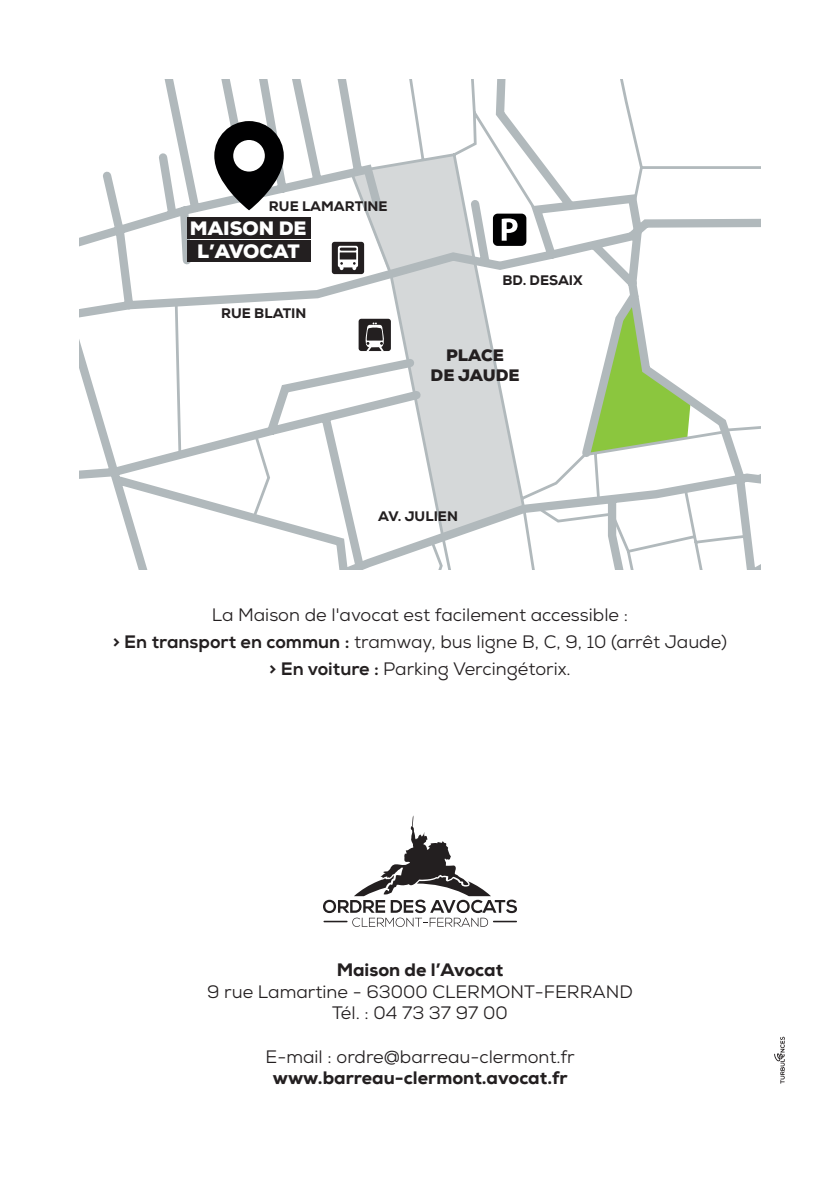
<style>
.page{position:relative;width:840px;height:1191px;background:#fff}
.page>*{position:absolute;margin:0;border:0;box-sizing:border-box;transform-origin:0 0}
.t1{font:900 19.4px/23.2px "Nexa";color:#fff;text-align:center}
.t2{font:18px/27.2px "Nexa";color:#231f20;text-align:center}
.t3{font:800 18px "Nexa";color:#231f20}
.t4{font:900 16.6px/20px "Nexa";color:#231f20;text-align:center}
.t5{font:800 13.8px "Nexa";color:#231f20}
.s1{font-weight:800}
</style>
<div class="page">
<svg style="left:323px;top:815px;width:193px;height:112px"></svg>
<hr style="left:323px;top:920px;width:24px;height:2px;background:#231f20">
<hr style="left:492px;top:920px;width:24px;height:2px;background:#231f20">
<svg style="left:79px;top:79px;width:94px;height:491px"></svg>
<svg style="left:173px;top:79px;width:587px;height:491px"></svg>
<div style="left:331px;top:242px;width:33px;height:32px;background:#231f20;border-radius:3px"></div>
<svg style="left:338px;top:155px;width:188px;height:383px"></svg>
<div style="left:187px;top:217px;width:123px;height:22px;background:#231f20"></div>
<div style="left:187px;top:240px;width:123px;height:22px;background:#231f20"></div>
<svg style="left:214px;top:121px;width:69px;height:89px"></svg>
<svg style="left:774px;top:1036px;width:10px;height:47px"></svg>
<p class="t5" style="left:269px;top:197px;width:120px">RUE LAMARTINE</p>
<p class="t1" style="left:190px;top:217px;width:118px">MAISON DE<br>L’AVOCAT</p>
<p class="t5" style="left:221px;top:304px;width:87px">RUE BLATIN</p>
<p class="t5" style="left:502px;top:271px;width:82px">BD. DESAIX</p>
<p class="t4" style="left:430px;top:346px;width:91px">PLACE<br>DE JAUDE</p>
<p class="t5" style="left:378px;top:507px;width:81px">AV. JULIEN</p>
<p class="t2" style="left:113px;top:601px;width:615px">La Maison de l'avocat est facilement accessible :<br><span class="s1">&gt; En transport en commun :</span> tramway, bus ligne B, C, 9, 10 (arrêt Jaude) <span class="s1">&gt; En voiture :</span> Parking Vercingétorix.</p>
<p class="t3" style="left:336px;top:958px;width:168px">Maison de l’Avocat</p>
<p class="t2" style="left:207px;top:981px;width:427px;line-height:21.6px">9 rue Lamartine - 63000 CLERMONT-FERRAND<br>Tél. : 04 73 37 97 00</p>
<p class="t2" style="left:265px;top:1043px;width:310px">E-mail : ordre@barreau-clermont.fr</p>
<p class="t3" style="left:273px;top:1066px;width:296px">www.barreau-clermont.avocat.fr</p>
</div>
